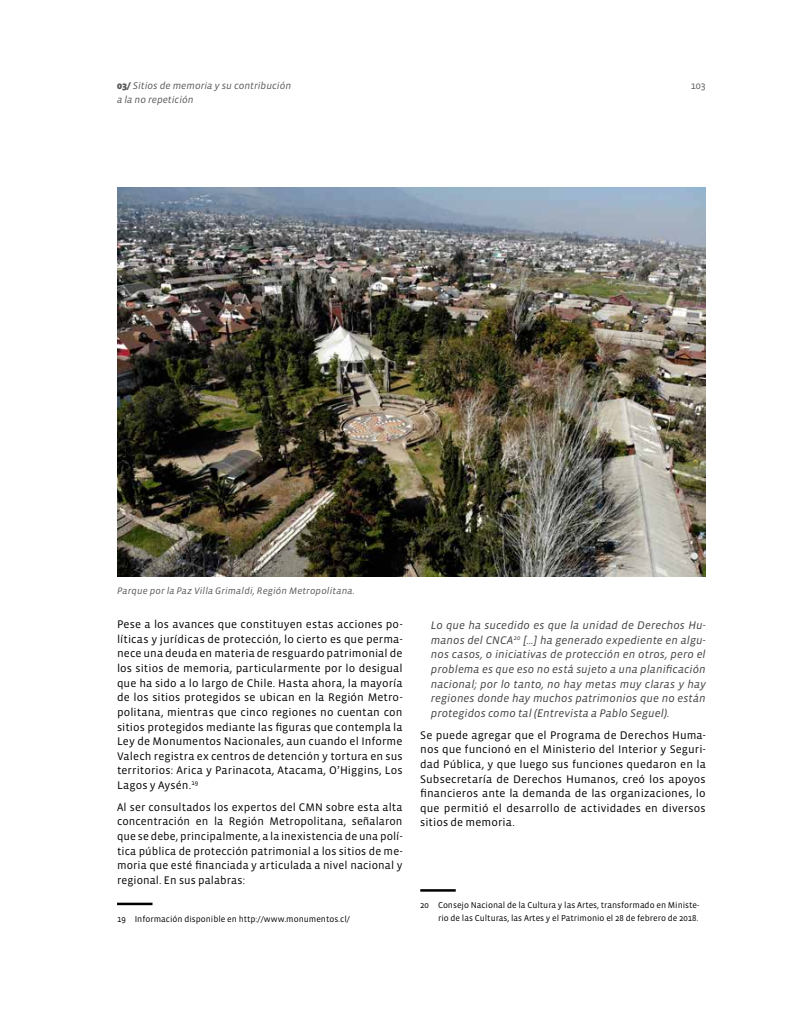
<style>
.page{position:relative;width:798px;height:1028px;background:#fff}
.page>*{position:absolute;margin:0;border:0;box-sizing:border-box;transform-origin:0 0}
.t1{font:11.25px/14.6px "Vista Sans";letter-spacing:.01em;color:#000;text-align:justify}
.t2{font:italic 11.25px/14.6px "Vista Sans";letter-spacing:.005em;color:#404040;text-align:justify}
.t3{font:italic 10px/13.8px "Vista Sans";color:#575756}
.t4{font:10px "Vista Sans";color:#575756}
.t5{font:italic 9.62px "Vista Sans";letter-spacing:.015em;color:#575756}
.t6{font:8.75px/12.5px "Vista Sans";color:#000;text-align:right}
.s1{font-weight:900;font-style:normal}
.s2{color:#3c3c3b}
</style>
<div class="page">
<hr style="left:117px;top:902px;width:35px;height:3px;background:#000">
<hr style="left:420px;top:889px;width:35px;height:2px;background:#000">
<img style="left:117px;top:188px;width:588px;height:388px">
<p class="t3" style="left:117px;top:79px;width:176px"><span class="s1">03/</span> Sitios de memoria y su contribución a la no repetición</p>
<p class="t4" style="left:690px;top:80px;width:16px">103</p>
<p class="t5" style="left:117px;top:585px;width:239px">Parque por la Paz Villa Grimaldi, Región Metropolitana.</p>
<p class="t1" style="left:117px;top:617px;width:287px">Pese a los avances que constituyen estas acciones po&shy;líticas y jurídicas de protección, lo cierto es que perma&shy;nece una deuda en materia de resguardo patrimonial de los sitios de memoria, particularmente por lo desigual que ha sido a lo largo de Chile. Hasta ahora, la mayoría de los sitios protegidos se ubican en la Región Metro&shy;politana, mientras que cinco regiones no cuentan con sitios protegidos mediante las figuras que contempla la Ley de Monumentos Nacionales, aun cuando el Informe Valech registra ex centros de detención y tortura en sus territorios: Arica y Parinacota, Atacama, O’Higgins, Los Lagos y Aysén.<sup>19</sup></p>
<p class="t1" style="left:117px;top:800px;width:287px">Al ser consultados los expertos del CMN sobre esta alta concentración en la Región Metropolitana, señalaron que se debe, principalmente, a la inexistencia de una polí&shy;tica pública de protección patrimonial a los sitios de me&shy;moria que esté financiada y articulada a nivel nacional y regional. En sus palabras:</p>
<p class="t6" style="left:117px;top:912px;width:234px">19 Información disponible en http://www.monumentos.cl/</p>
<p class="t2" style="left:431px;top:618px;width:276px">Lo que ha sucedido es que la unidad de Derechos Hu&shy;manos del CNCA<sup>20</sup> […] ha generado expediente en algu&shy;nos casos, o iniciativas de protección en otros, pero el problema es que eso no está sujeto a una planificación nacional; por lo tanto, no hay metas muy claras y hay regiones donde hay muchos patrimonios que no están protegidos como tal <span class="s2">(Entrevista a Pablo Seguel).</span></p>
<p class="t1" style="left:420px;top:727px;width:287px">Se puede agregar que el Programa de Derechos Huma&shy;nos que funcionó en el Ministerio del Interior y Seguri&shy;dad Pública, y que luego sus funciones quedaron en la Subsecretaría de Derechos Humanos, creó los apoyos financieros ante la demanda de las organizaciones, lo que permitió el desarrollo de actividades en diversos sitios de memoria.</p>
<p class="t6" style="left:420px;top:899px;width:280px">20 Consejo Nacional de la Cultura y las Artes, transformado en Ministe&shy;rio de las Culturas, las Artes y el Patrimonio el 28 de febrero de 2018.</p>
</div>
